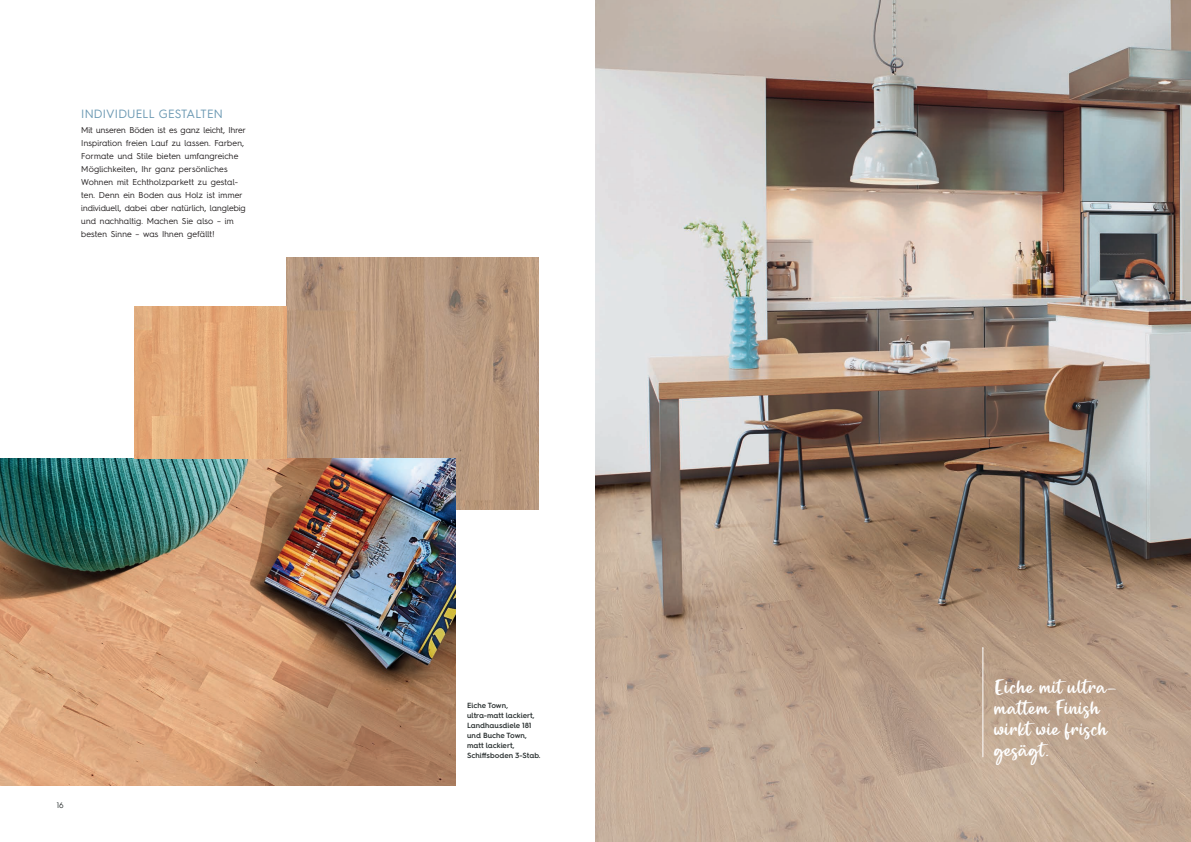
<style>
.page{position:relative;width:1191px;height:842px;background:#fff}
.page>*{position:absolute;margin:0;border:0;box-sizing:border-box;transform-origin:0 0}
.t1{font:16px "Winter Day Script";letter-spacing:.015em;color:#fff}
.t2{font:12px "Hurme Geometric Sans 4";letter-spacing:.015em;color:#6c99b3}
.t3{font:8.5px/13px "Hurme Geometric Sans 4";letter-spacing:.01em;color:#231f20}
.t4{font:8px "Hurme Geometric Sans 4";color:#2d3333}
.t5{font:600 7.5px "Hurme Geometric Sans 4";letter-spacing:-.005em;color:#2d3333}
</style>
<div class="page">
<img style="left:595px;top:0;width:596px;height:842px">
<hr style="left:982px;top:648px;width:1px;height:109px;background:#fff">
<img style="left:286px;top:257px;width:253px;height:252px">
<img style="left:0;top:458px;width:456px;height:327px">
<img style="left:135px;top:306px;width:151px;height:152px">
<p class="t2" style="left:81px;top:105px;width:143px">INDIVIDUELL GESTALTEN</p>
<p class="t3" style="left:81px;top:123px;width:166px">Mit unseren Böden ist es ganz leicht, Ihrer Inspiration freien Lauf zu lassen. Farben, Formate und Stile bieten umfangreiche Möglichkeiten, Ihr ganz persönliches Wohnen mit Echtholzparkett zu gestal-</p>
<p class="t3" style="left:81px;top:188px;width:166px">ten. Denn ein Boden aus Holz ist immer individuell, dabei aber natürlich, langlebig und nachhaltig. Machen Sie also – im besten Sinne – was Ihnen gefällt!</p>
<p class="t4" style="left:57px;top:799px;width:9px">16</p>
<p class="t5" style="left:467px;top:700px;width:43px">Eiche Town,</p>
<p class="t5" style="left:467px;top:710px;width:69px">ultra-matt lackiert,</p>
<p class="t5" style="left:467px;top:720px;width:66px">Landhausdiele 181</p>
<p class="t5" style="left:467px;top:730px;width:61px">und Buche Town,</p>
<p class="t5" style="left:467px;top:740px;width:49px">matt lackiert,</p>
<p class="t5" style="left:467px;top:750px;width:75px">Schiffsboden 3-Stab.</p>
<p class="t1" style="left:994px;top:678px;width:124px">Eiche mit ultra-</p>
<p class="t1" style="left:994px;top:699px;width:107px">mattem Finish</p>
<p class="t1" style="left:994px;top:720px;width:115px">wirkt wie frisch</p>
<p class="t1" style="left:994px;top:741px;width:56px">gesägt.</p>
</div>
